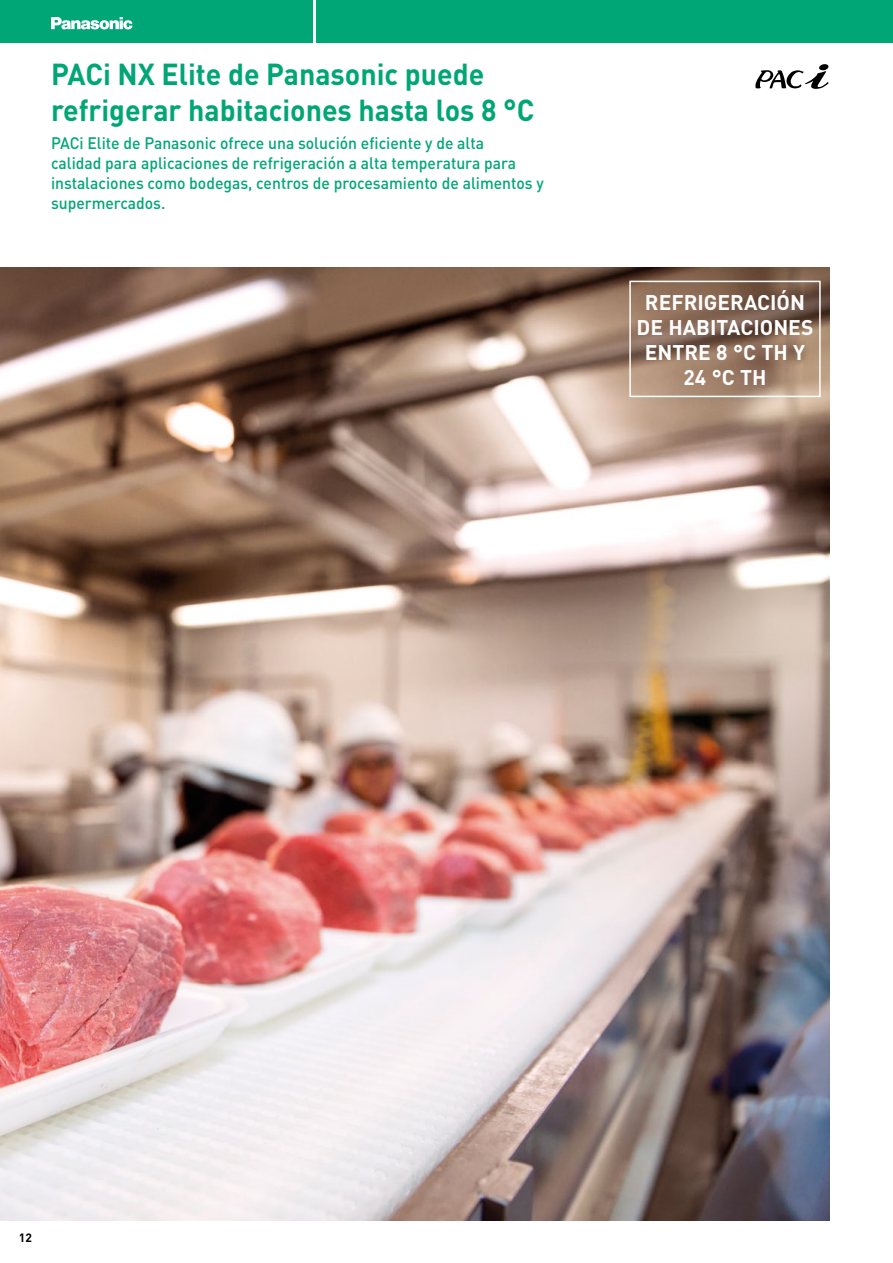
<style>
.page{position:relative;width:893px;height:1263px;background:#fff}
.page>*{position:absolute;margin:0;border:0;box-sizing:border-box;transform-origin:0 0}
.t1{font:700 30px/36px "DIN Pro";color:#00a676;scale:.95 1}
.t2{font:700 21px/25.2px "DIN";color:#fff;text-align:center}
.t3{font:500 16.5px/19.8px "DIN Pro";color:#00a676;scale:.95 1}
.t4{font:700 12px "DIN Pro";color:#000}
</style>
<div class="page">
<img style="left:0;top:268px;width:829px;height:952px">
<div style="left:629px;top:281px;width:192px;height:116px;border:2px solid #fff"></div>
<svg style="left:755px;top:64px;width:74px;height:25px"></svg>
<div style="left:317px;top:0;width:576px;height:43px;background:#00a676"></div>
<div style="left:0;top:0;width:313px;height:43px;background:#00a676"></div>
<svg style="left:51px;top:17px;width:81px;height:13px"></svg>
<h1 class="t1" style="left:51px;top:53px;width:510px">PACi NX Elite de Panasonic puede refrigerar habitaciones hasta los 8 °C</h1>
<p class="t3" style="left:51px;top:132px;width:520px">PACi Elite de Panasonic ofrece una solución eficiente y de alta<br>calidad para aplicaciones de refrigeración a alta temperatura para instalaciones como bodegas, centros de procesamiento de alimentos y supermercados.</p>
<p class="t2" style="left:637px;top:289px;width:178px">REFRIGERACIÓN<br>DE HABITACIONES<br>ENTRE 8 °C TH Y<br>24 °C TH</p>
<p class="t4" style="left:19px;top:1227px;width:15px">12</p>
</div>
